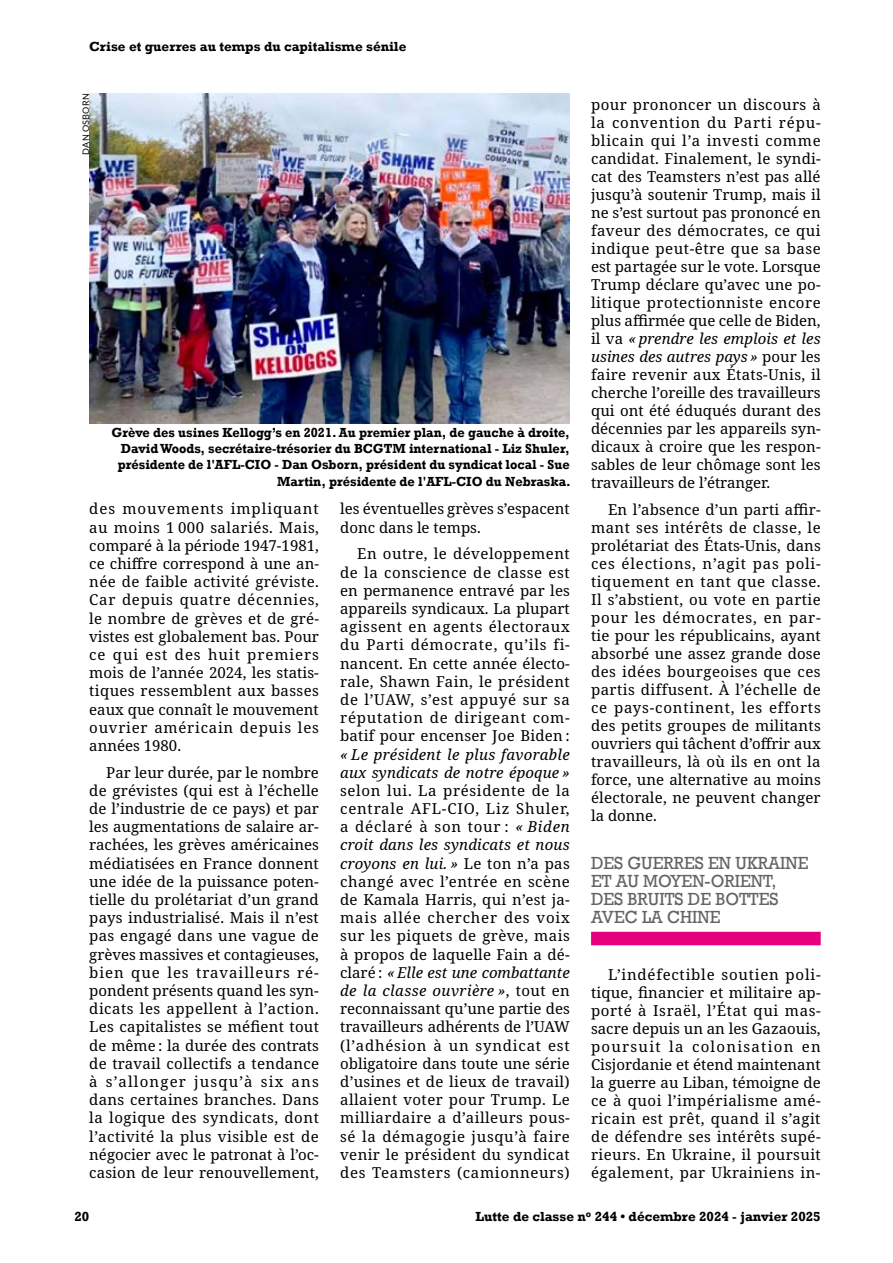
<style>
.page{position:relative;width:893px;height:1263px;background:#fff}
.page>*{position:absolute;margin:0;border:0;box-sizing:border-box;transform-origin:0 0}
.t1{font:18px/18px "Rockwell";color:#646363;scale:.95 1}
.t2{font:15px/18.1px "Noto Serif";letter-spacing:.015em;color:#000;text-align:justify}
.t3{font:italic 15px/18.1px "Noto Serif";letter-spacing:.01em;color:#000}
.t4{font:700 13.5px/16.2px "Rockwell";color:#000;text-align:right;scale:.95 1}
.t5{font:700 13.5px "Rockwell";color:#000}
.t6{font:9px "Lato";letter-spacing:.025em;color:#000}
.s1{font-style:italic}
</style>
<div class="page">
<div style="left:591px;top:932px;width:230px;height:13px;background:#e6007d"></div>
<img style="left:89px;top:94px;width:481px;height:329px">
<p class="t5" style="left:89px;top:39px;width:319px">Crise et guerres au temps du capitalisme sénile</p>
<p class="t6" style="left:80px;top:155px;width:63px;rotate:-90deg">DAN OSBORN</p>
<p class="t4" style="left:112px;top:424px;width:485px">Grève des usines Kellogg’s en 2021. Au premier plan, de gauche à droite, David Woods, secrétaire-trésorier du BCGTM international - Liz Shuler, présidente de l'AFL-CIO - Dan Osborn, président du syndicat local - Sue Martin, présidente de l'AFL-CIO du Nebraska.</p>
<p class="t2" style="left:89px;top:500px;width:231px">des mouvements impliquant au moins 1 000 salariés. Mais, comparé à la période 1947-1981, ce chiffre correspond à une an&shy;née de faible activité gréviste.<br>Car depuis quatre décennies, le nombre de grèves et de gré&shy;vistes est globalement bas. Pour ce qui est des huit premiers mois de l’année 2024, les statis&shy;tiques ressemblent aux basses eaux que connaît le mouvement ouvrier américain depuis les années 1980.</p>
<p class="t2" style="left:89px;top:764px;width:231px;text-indent:17px">Par leur durée, par le nombre de grévistes (qui est à l’échelle de l’industrie de ce pays) et par les augmentations de salaire ar&shy;rachées, les grèves américaines médiatisées en France donnent une idée de la puissance poten&shy;tielle du prolétariat d’un grand pays industrialisé. Mais il n’est pas engagé dans une vague de grèves massives et contagieuses, bien que les travailleurs ré&shy;pondent présents quand les syn&shy;dicats les appellent à l’action.<br>Les capitalistes se méfient tout de même : la durée des contrats de travail collectifs a tendance à s’allonger jusqu’à six ans dans certaines branches. Dans la logique des syndicats, dont l’activité la plus visible est de négocier avec le patronat à l’oc&shy;casion de leur renouvellement,</p>
<p class="t2" style="left:340px;top:500px;width:231px">les éventuelles grèves s’espacent donc dans le temps.</p>
<p class="t2" style="left:340px;top:545px;width:231px;text-indent:17px">En outre, le développement de la conscience de classe est en permanence entravé par les appareils syndicaux. La plupart agissent en agents électoraux du Parti démocrate, qu’ils fi&shy;nancent. En cette année électo&shy;rale, Shawn Fain, le président de l’UAW, s’est appuyé sur sa réputation de dirigeant com&shy;batif pour encenser Joe Biden :</p>
<p class="t3" style="left:340px;top:745px;width:231px">« Le président le plus favorable aux syndicats de notre époque »</p>
<p class="t2" style="left:340px;top:782px;width:231px">selon lui. La présidente de la centrale AFL-CIO, Liz Shuler, a déclaré à son tour : <span class="s1">« Biden croit dans les syndicats et nous croyons en lui. »</span> Le ton n’a pas changé avec l’entrée en scène de Kamala Harris, qui n’est ja&shy;mais allée chercher des voix sur les piquets de grève, mais à propos de laquelle Fain a dé&shy;claré : <span class="s1">« Elle est une combattante de la classe ouvrière »</span>, tout en reconnaissant qu’une partie des travailleurs adhérents de l’UAW (l’adhésion à un syndicat est obligatoire dans toute une série d’usines et de lieux de travail) allaient voter pour Trump. Le milliardaire a d’ailleurs pous&shy;sé la démagogie jusqu’à faire venir le président du syndicat des Teamsters (camionneurs)</p>
<p class="t2" style="left:591px;top:96px;width:231px">pour prononcer un discours à la convention du Parti répu&shy;blicain qui l’a investi comme candidat. Finalement, le syndi&shy;cat des Teamsters n’est pas allé jusqu’à soutenir Trump, mais il ne s’est surtout pas prononcé en faveur des démocrates, ce qui indique peut-être que sa base est partagée sur le vote. Lorsque Trump déclare qu’avec une po&shy;litique protectionniste encore plus affirmée que celle de Biden, il va <span class="s1">« prendre les emplois et les usines des autres pays »</span> pour les faire revenir aux États-Unis, il cherche l’oreille des travailleurs qui ont été éduqués durant des décennies par les appareils syn&shy;dicaux à croire que les respon&shy;sables de leur chômage sont les travailleurs de l’étranger.</p>
<p class="t2" style="left:591px;top:501px;width:231px;text-indent:17px">En l’absence d’un parti affir&shy;mant ses intérêts de classe, le prolétariat des États-Unis, dans ces élections, n’agit pas poli&shy;tiquement en tant que classe.<br>Il s’abstient, ou vote en partie pour les démocrates, en par&shy;tie pour les républicains, ayant absorbé une assez grande dose des idées bourgeoises que ces partis diffusent. À l’échelle de ce pays-continent, les efforts des petits groupes de militants ouvriers qui tâchent d’offrir aux travailleurs, là où ils en ont la force, une alternative au moins électorale, ne peuvent changer la donne.</p>
<p class="t1" style="left:591px;top:854px;width:230px">DES GUERRES EN UKRAINE<br>ET AU MOYEN-ORIENT,<br>DES BRUITS DE BOTTES<br>AVEC LA CHINE</p>
<p class="t2" style="left:591px;top:966px;width:231px;text-indent:17px">L’indéfectible soutien poli&shy;tique, financier et militaire ap&shy;porté à Israël, l’État qui mas&shy;sacre depuis un an les Gazaouis, poursuit la colonisation en Cisjordanie et étend maintenant la guerre au Liban, témoigne de ce à quoi l’impérialisme amé&shy;ricain est prêt, quand il s’agit de défendre ses intérêts supé&shy;rieurs. En Ukraine, il poursuit également, par Ukrainiens in-</p>
<p class="t5" style="left:74px;top:1208px;width:16px">20</p>
<p class="t5" style="left:475px;top:1208px;width:347px">Lutte de classe n<sup>o</sup> 244 • décembre 2024 - janvier 2025</p>
</div>
